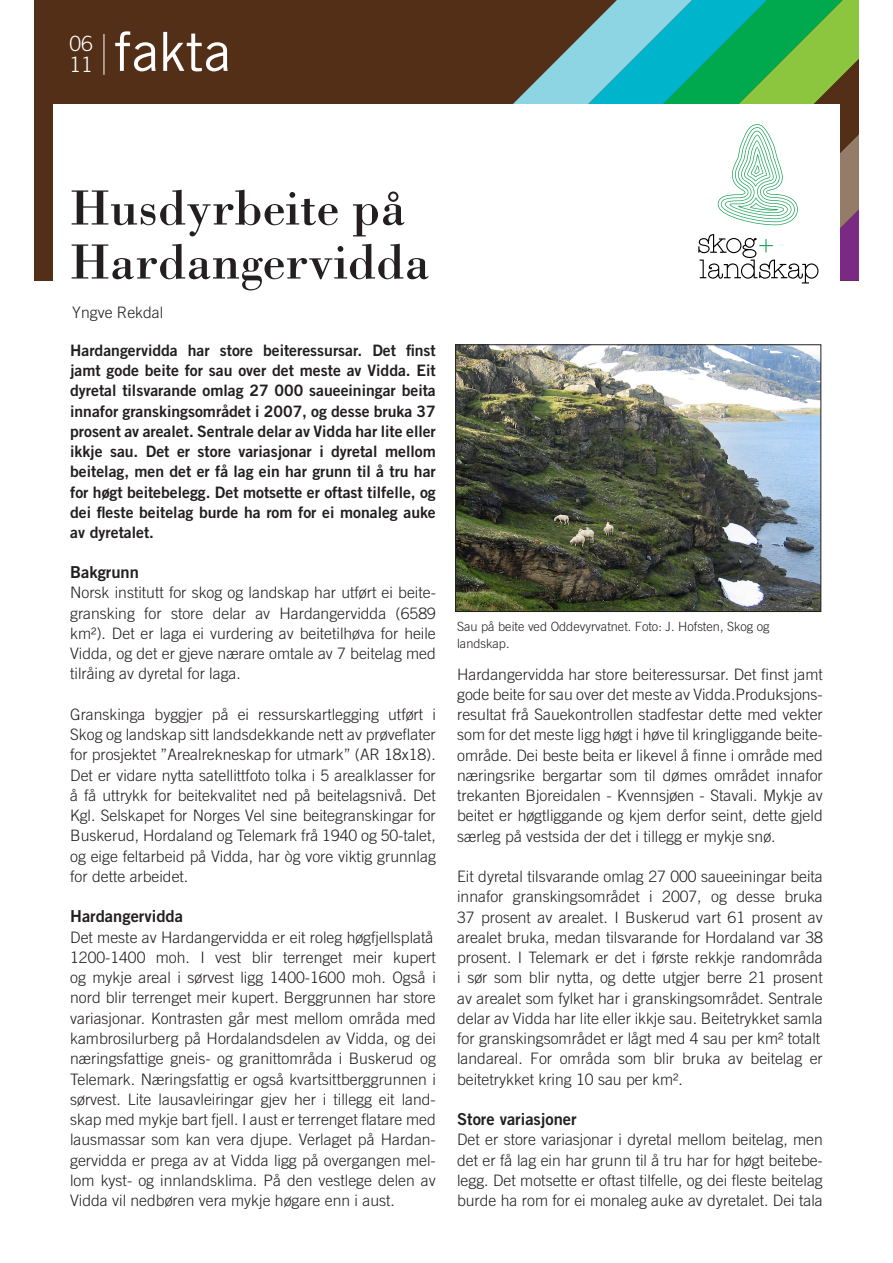
<style>
.page{position:relative;width:893px;height:1263px;background:#fff}
.page>*{position:absolute;margin:0;border:0;box-sizing:border-box;transform-origin:0 0}
.t1{font:54px "Trade Gothic LT Std";color:#fff}
.t2{font:51px/54px "Bodoni Std";color:#231f20}
.t3{font:300 21px/21px "Trade Gothic LT Std";color:#fff}
.t4{font:16.5px "Trade Gothic LT Std Bd 2";color:#231f20}
.t5{font:300 15.75px/20.2px "Trade Gothic LT Std";color:#231f20;text-align:justify}
.t6{font:15.75px/20.2px "Trade Gothic LT Std Bd 2";color:#231f20;text-align:justify}
.t7{font:300 12.75px/16.5px "Trade Gothic LT Std";color:#231f20}
</style>
<div class="page">
<div style="left:34px;top:0;width:825px;height:281px;background:#532f18"></div>
<svg style="left:692px;top:0;width:151px;height:104px;background:#2eb05d"></svg>
<svg style="left:513px;top:0;width:179px;height:104px"></svg>
<hr style="left:104px;top:34px;width:1px;height:41px;background:#fff">
<div style="left:53px;top:104px;width:787px;height:213px;background:#fff"></div>
<svg style="left:698px;top:124px;width:161px;height:159px"></svg>
<img style="left:457px;top:346px;width:362px;height:264px">
<div style="left:455px;top:344px;width:366px;height:268px;border:1px solid #231f20"></div>
<h3 class="t3" style="left:70px;top:33px;width:25px">06<br>11</h3>
<h1 class="t1" style="left:114px;top:19px;width:118px">fakta</h1>
<h2 class="t2" style="left:70px;top:180px;width:361px">Husdyrbeite på<br>Hardangervidda</h2>
<p class="t5" style="left:72px;top:302px;width:93px">Yngve Rekdal</p>
<p class="t6" style="left:70px;top:340px;width:367px">Hardangervidda har store beiteressursar. Det finst jamt gode beite for sau over det meste av Vidda. Eit dyretal tilsvarande omlag 27 000 saueeiningar beita innafor granskingsområdet i 2007, og desse bruka 37 prosent av arealet. Sentrale delar av Vidda har lite eller ikkje sau. Det er store variasjonar i dyretal mellom beitelag, men det er få lag ein har grunn til å tru har for høgt beitebelegg. Det motsette er oftast tilfelle, og dei fleste beitelag burde ha rom for ei monaleg auke av dyretalet.</p>
<p class="t4" style="left:70px;top:562px;width:70px">Bakgrunn</p>
<p class="t5" style="left:70px;top:582px;width:367px">Norsk institutt for skog og landskap har utført ei beite&shy;gransking for store delar av Hardangervidda (6589 km²). Det er laga ei vurdering av beitetilhøva for heile Vidda, og det er gjeve nærare omtale av 7 beitelag med tilråing av dyretal for laga.</p>
<p class="t5" style="left:70px;top:704px;width:367px">Granskinga byggjer på ei ressurskartlegging utført i Skog og landskap sitt landsdekkande nett av prøveflater for prosjektet ”Arealrekneskap for utmark” (AR 18x18).<br>Det er vidare nytta satellittfoto tolka i 5 arealklasser for å få uttrykk for beitekvalitet ned på beitelagsnivå. Det Kgl. Selskapet for Norges Vel sine beitegranskingar for Buskerud, Hordaland og Telemark frå 1940 og 50-talet, og eige feltarbeid på Vidda, har òg vore viktig grunnlag for dette arbeidet.</p>
<p class="t4" style="left:70px;top:906px;width:114px">Hardangervidda</p>
<p class="t5" style="left:70px;top:927px;width:367px;text-align:left">Det meste av Hardangervidda er eit roleg høgfjellsplatå 1200-1400 moh. I vest blir terrenget meir kupert og mykje areal i sørvest ligg 1400-1600 moh. Også i nord blir terrenget meir kupert. Berggrunnen har store variasjonar. Kontrasten går mest mellom områda med kambrosilurberg på Hordalandsdelen av Vidda, og dei næringsfattige gneis- og granittområda i Buskerud og Telemark. Næringsfattig er også kvartsittberggrunnen i sørvest. Lite lausavleiringar gjev her i tillegg eit land&shy;skap med mykje bart fjell. I aust er terrenget flatare med lausmassar som kan vera djupe. Verlaget på Hardan&shy;gervidda er prega av at Vidda ligg på overgangen mel&shy;lom kyst- og innlandsklima. På den vestlege delen av Vidda vil nedbøren vera mykje høgare enn i aust.</p>
<p class="t7" style="left:457px;top:618px;width:314px">Sau på beite ved Oddevyrvatnet. Foto: J. Hofsten, Skog og landskap.</p>
<p class="t5" style="left:457px;top:663px;width:367px">Hardangervidda har store beiteressursar. Det finst jamt gode beite for sau over det meste av Vidda.Produksjons&shy;resultat frå Sauekontrollen stadfestar dette med vekter som for det meste ligg høgt i høve til kringliggande beite&shy;område. Dei beste beita er likevel å finne i område med næringsrike bergartar som til dømes området innafor trekanten Bjoreidalen - Kvennsjøen - Stavali. Mykje av beitet er høgtliggande og kjem derfor seint, dette gjeld særleg på vestsida der det i tillegg er mykje snø.</p>
<p class="t5" style="left:457px;top:866px;width:367px;text-align:left">Eit dyretal tilsvarande omlag 27 000 saueeiningar beita innafor granskingsområdet i 2007, og desse bruka 37 prosent av arealet. I Buskerud vart 61 prosent av arealet bruka, medan tilsvarande for Hordaland var 38 prosent. I Telemark er det i første rekkje randområda i sør som blir nytta, og dette utgjer berre 21 prosent av arealet som fylket har i granskingsområdet. Sentrale delar av Vidda har lite eller ikkje sau. Beitetrykket samla for granskingsområdet er lågt med 4 sau per km² totalt landareal. For områda som blir bruka av beitelag er beitetrykket kring 10 sau per km².</p>
<p class="t4" style="left:457px;top:1109px;width:121px">Store variasjoner</p>
<p class="t5" style="left:457px;top:1129px;width:367px">Det er store variasjonar i dyretal mellom beitelag, men det er få lag ein har grunn til å tru har for høgt beitebe&shy;legg. Det motsette er oftast tilfelle, og dei fleste beitelag burde ha rom for ei monaleg auke av dyretalet. Dei tala</p>
</div>
